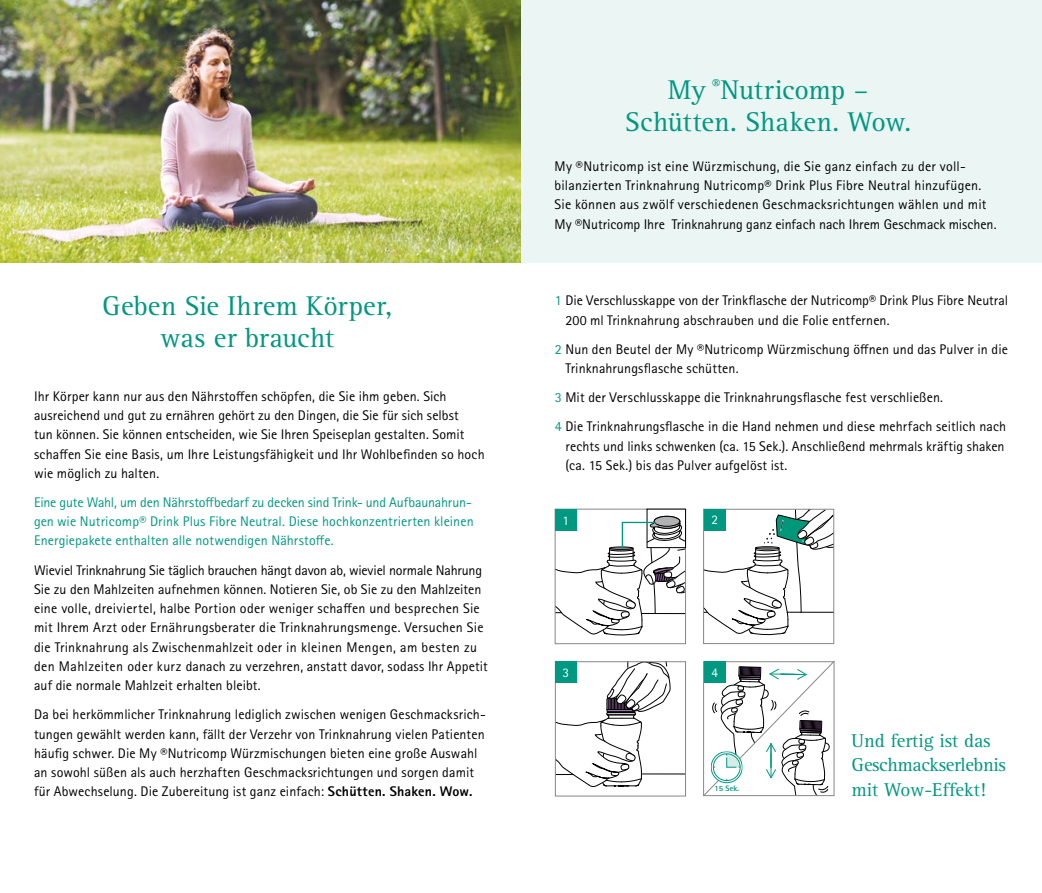
<style>
.page{position:relative;width:1042px;height:893px;background:#fff}
.page>*{position:absolute;margin:0;border:0;box-sizing:border-box;transform-origin:0 0}
.t1{font:28px/31.5px "Rotis Serif";color:#009881;text-align:center}
.t2{font:19.25px/24.5px "Rotis Serif";color:#009881}
.t3{font:14px/19.2px "Rotis Sans Serif Pro";letter-spacing:.01em;color:#000}
.t4{font:14px/19.2px "Rotis Sans Serif Pro";color:#009881}
.t5{font:13.12px "Rotis Sans Serif Pro";color:#fff}
.t6{font:800 7.88px "Rotis Sans Serif Pro";color:#009983}
.s1{font-weight:800}
.s2{color:#009881}
</style>
<div class="page">
<div style="left:521px;top:0;width:521px;height:263px;background:#ebf5f3"></div>
<img style="left:0;top:0;width:521px;height:263px">
<svg style="left:705px;top:511px;width:127px;height:125px"></svg>
<div style="left:703px;top:509px;width:131px;height:135px;border:1px solid #878786"></div>
<div style="left:704px;top:509px;width:21px;height:22px;background:#009881"></div>
<div style="left:555px;top:509px;width:131px;height:135px;border:1px solid #878786"></div>
<div style="left:647px;top:509px;width:39px;height:39px;border:1px solid #000"></div>
<svg style="left:555px;top:509px;width:130px;height:128px"></svg>
<hr style="left:642px;top:773px;width:43px;height:1px;background:#000">
<svg style="left:557px;top:663px;width:114px;height:124px"></svg>
<div style="left:555px;top:661px;width:131px;height:135px;border:1px solid #878786"></div>
<div style="left:555px;top:661px;width:22px;height:22px;background:#009881"></div>
<svg style="left:705px;top:663px;width:127px;height:131px"></svg>
<div style="left:703px;top:661px;width:131px;height:135px;border:1px solid #878786"></div>
<div style="left:704px;top:661px;width:21px;height:22px;background:#009881"></div>
<h1 class="t1" style="left:102px;top:291px;width:291px">Geben Sie Ihrem Körper, was er braucht</h1>
<p class="t3" style="left:34px;top:386px;width:452px">Ihr Körper kann nur aus den Nährstoffen schöpfen, die Sie ihm geben. Sich ausreichend und gut zu ernähren gehört zu den Dingen, die Sie für sich selbst<br>tun können. Sie können entscheiden, wie Sie Ihren Speiseplan gestalten. Somit schaffen Sie eine Basis, um Ihre Leistungsfähigkeit und Ihr Wohlbefinden so hoch wie möglich zu halten.</p>
<p class="t4" style="left:34px;top:493px;width:441px">Eine gute Wahl, um den Nährstoffbedarf zu decken sind Trink- und Aufbaunahrun&shy;gen wie Nutricomp® Drink Plus Fibre Neutral. Diese hochkonzentrierten kleinen<br>Energiepakete enthalten alle notwendigen Nährstoffe.</p>
<p class="t3" style="left:34px;top:560px;width:455px">Wieviel Trinknahrung Sie täglich brauchen hängt davon ab, wieviel normale Nahrung Sie zu den Mahlzeiten aufnehmen können. Notieren Sie, ob Sie zu den Mahlzeiten eine volle, dreiviertel, halbe Portion oder weniger schaffen und besprechen Sie mit Ihrem Arzt oder Ernährungsberater die Trinknahrungsmenge. Versuchen Sie die Trinknahrung als Zwischenmahlzeit oder in kleinen Mengen, am besten zu den Mahlzeiten oder kurz danach zu verzehren, anstatt davor, sodass Ihr Appetit auf die normale Mahlzeit erhalten bleibt.</p>
<p class="t3" style="left:34px;top:705px;width:453px">Da bei herkömmlicher Trinknahrung lediglich zwischen wenigen Geschmacksrich&shy;tungen gewählt werden kann, fällt der Verzehr von Trinknahrung vielen Patienten häufig schwer. Die My ®Nutricomp Würzmischungen bieten eine große Auswahl an sowohl süßen als auch herzhaften Geschmacksrichtungen und sorgen damit für Abwechselung. Die Zubereitung ist ganz einfach: <span class="s1">Schütten. Shaken. Wow.</span></p>
<h1 class="t1" style="left:625px;top:75px;width:288px">My <sup>®</sup>Nutricomp –<br>Schütten. Shaken. Wow.</h1>
<p class="t3" style="left:554px;top:157px;width:444px">My ®Nutricomp ist eine Würzmischung, die Sie ganz einfach zu der voll&shy;bilanzierten Trinknahrung Nutricomp® Drink Plus Fibre Neutral hinzufügen.<br>Sie können aus zwölf verschiedenen Geschmacksrichtungen wählen und mit My ®Nutricomp Ihre Trinknahrung ganz einfach nach Ihrem Geschmack mischen.</p>
<p class="t3" style="left:565px;top:291px;width:444px;text-indent:-11px"><span class="s2">1</span> Die Verschlusskappe von der Trinkflasche der Nutricomp® Drink Plus Fibre Neutral<br>200 ml Trinknahrung abschrauben und die Folie entfernen.</p>
<p class="t3" style="left:565px;top:340px;width:444px;text-indent:-11px"><span class="s2">2</span> Nun den Beutel der My ®Nutricomp Würzmischung öffnen und das Pulver in die<br>Trinknahrungsflasche schütten.</p>
<p class="t3" style="left:555px;top:383px;width:453px;line-height:29.2px"><span class="s2">3</span> Mit der Verschlusskappe die Trinknahrungsflasche fest verschließen.<br><span class="s2">4</span> Die Trinknahrungsflasche in die Hand nehmen und diese mehrfach seitlich nach</p>
<p class="t3" style="left:565px;top:436px;width:440px">rechts und links schwenken (ca. 15 Sek.). Anschließend mehrmals kräftig shaken (ca. 15 Sek.) bis das Pulver aufgelöst ist.</p>
<p class="t5" style="left:562px;top:512px;width:8px">1</p>
<p class="t5" style="left:711px;top:512px;width:8px">2</p>
<p class="t5" style="left:563px;top:665px;width:8px">3</p>
<p class="t5" style="left:711px;top:665px;width:8px">4</p>
<p class="t6" style="left:714px;top:783px;width:26px">15 Sek.</p>
<h2 class="t2" style="left:851px;top:729px;width:156px">Und fertig ist das<br>Geschmackserlebnis mit Wow-Effekt!</h2>
</div>
